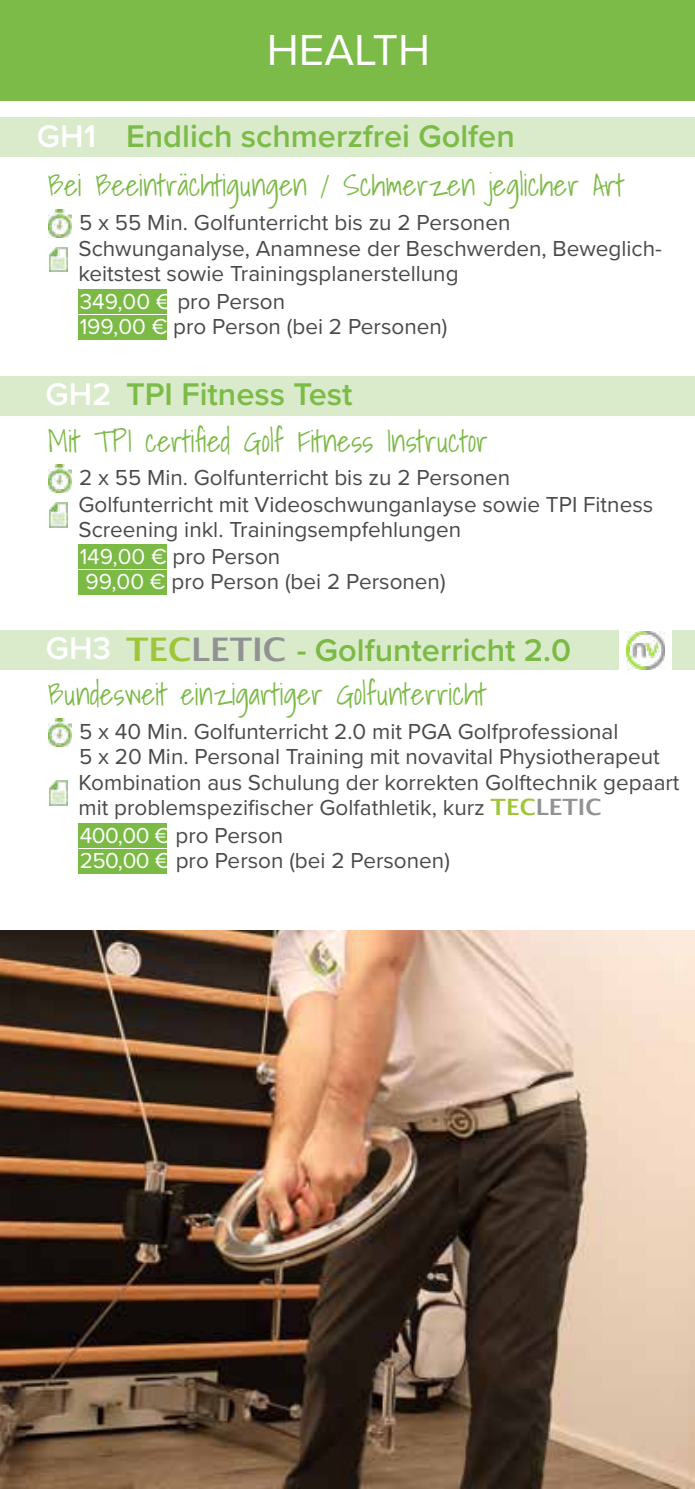
<style>
.page{position:relative;width:695px;height:1489px;background:#fff}
.page>*{position:absolute;margin:0;border:0;box-sizing:border-box;transform-origin:0 0}
.t1{font:45px "Proxima Nova";color:#fff}
.t2{font:600 32.5px "Proxima Nova";color:#7cbb48}
.t3{font:600 32.5px "Proxima Nova";color:#7cba46}
.t4{font:300 30px "Shadows Into";color:#7cba46}
.t5{font:22.5px/25.8px "Proxima Nova";color:#4a4a49}
.s1{color:#fff}
.s2{font-family:"Lucida Grande";font-weight:700;color:#9fc63b}
.s3{font-family:"Lucida Grande";font-weight:700;color:#919293}
</style>
<div class="page">
<div style="left:0;top:0;width:694px;height:100px;background:#7cbb48"></div>
<div style="left:0;top:117px;width:694px;height:40px;background:#d9ebca"></div>
<div style="left:0;top:376px;width:694px;height:40px;background:#d9ebca"></div>
<img style="left:0;top:930px;width:694px;height:557px">
<img style="left:49px;top:209px;width:23px;height:29px">
<img style="left:49px;top:247px;width:18px;height:25px">
<div style="left:78px;top:315px;width:89px;height:24px;background:#7cba46"></div>
<div style="left:78px;top:289px;width:89px;height:24px;background:#7cba46"></div>
<img style="left:49px;top:464px;width:23px;height:29px">
<img style="left:49px;top:502px;width:18px;height:25px">
<div style="left:78px;top:570px;width:89px;height:24px;background:#7cba46"></div>
<div style="left:78px;top:544px;width:89px;height:25px;background:#7cba46"></div>
<div style="left:0;top:629px;width:694px;height:40px;background:#d9ebca"></div>
<img style="left:49px;top:718px;width:23px;height:28px">
<img style="left:49px;top:781px;width:18px;height:24px">
<div style="left:78px;top:848px;width:89px;height:25px;background:#7cba46"></div>
<div style="left:78px;top:823px;width:89px;height:24px;background:#7cba46"></div>
<div style="left:619px;top:617px;width:52px;height:64px;background:#fff"></div>
<img style="left:626px;top:631px;width:38px;height:38px">
<h1 class="t1" style="left:267px;top:16px;width:165px">HEALTH</h1>
<h2 class="t2" style="left:37px;top:111px;width:479px"><span class="s1">GH1</span> Endlich schmerzfrei Golfen</h2>
<h3 class="t4" style="left:48px;top:161px;width:578px">Bei Beeinträchtigungen / Schmerzen jeglicher Art</h3>
<p class="t5" style="left:78px;top:208px;width:584px">5 x 55 Min. Golfunterricht bis zu 2 Personen<br>Schwunganalyse, Anamnese der Beschwerden, Beweglich&shy;keitstest sowie Trainingsplanerstellung</p>
<p class="t5" style="left:80px;top:288px;width:369px;line-height:25px"><span class="s1">349,00 €</span> pro Person<br><span class="s1">199,00 €</span> pro Person (bei 2 Personen)</p>
<h2 class="t2" style="left:45px;top:370px;width:309px"><span class="s1">GH2</span> TPI Fitness Test</h2>
<h3 class="t4" style="left:48px;top:416px;width:441px">Mit TPI certified Golf Fitness Instructor</h3>
<p class="t5" style="left:78px;top:463px;width:576px">2 x 55 Min. Golfunterricht bis zu 2 Personen<br>Golfunterricht mit Videoschwunganlayse sowie TPI Fitness<br>Screening inkl. Trainingsempfehlungen</p>
<p class="t5" style="left:80px;top:543px;width:367px;line-height:25px"><span class="s1">149,00 €</span> pro Person<br><span class="s1">99,00 €</span> pro Person (bei 2 Personen)</p>
<h2 class="t3" style="left:46px;top:625px;width:527px"><span class="s1">GH3</span> <span class="s2">TEC</span><span class="s3">LETIC</span> - Golfunterricht 2.0</h2>
<h3 class="t4" style="left:48px;top:670px;width:440px">Bundesweit einzigartiger Golfunterricht</h3>
<p class="t5" style="left:78px;top:717px;width:602px">5 x 40 Min. Golfunterricht 2.0 mit PGA Golfprofessional<br>5 x 20 Min. Personal Training mit novavital Physiotherapeut Kombination aus Schulung der korrekten Golftechnik gepaart mit problemspezifischer Golfathletik, kurz <span class="s2">TEC</span><span class="s3">LETIC</span></p>
<p class="t5" style="left:80px;top:821px;width:371px;line-height:25px"><span class="s1">400,00 €</span> pro Person<br><span class="s1">250,00 €</span> pro Person (bei 2 Personen)</p>
</div>
